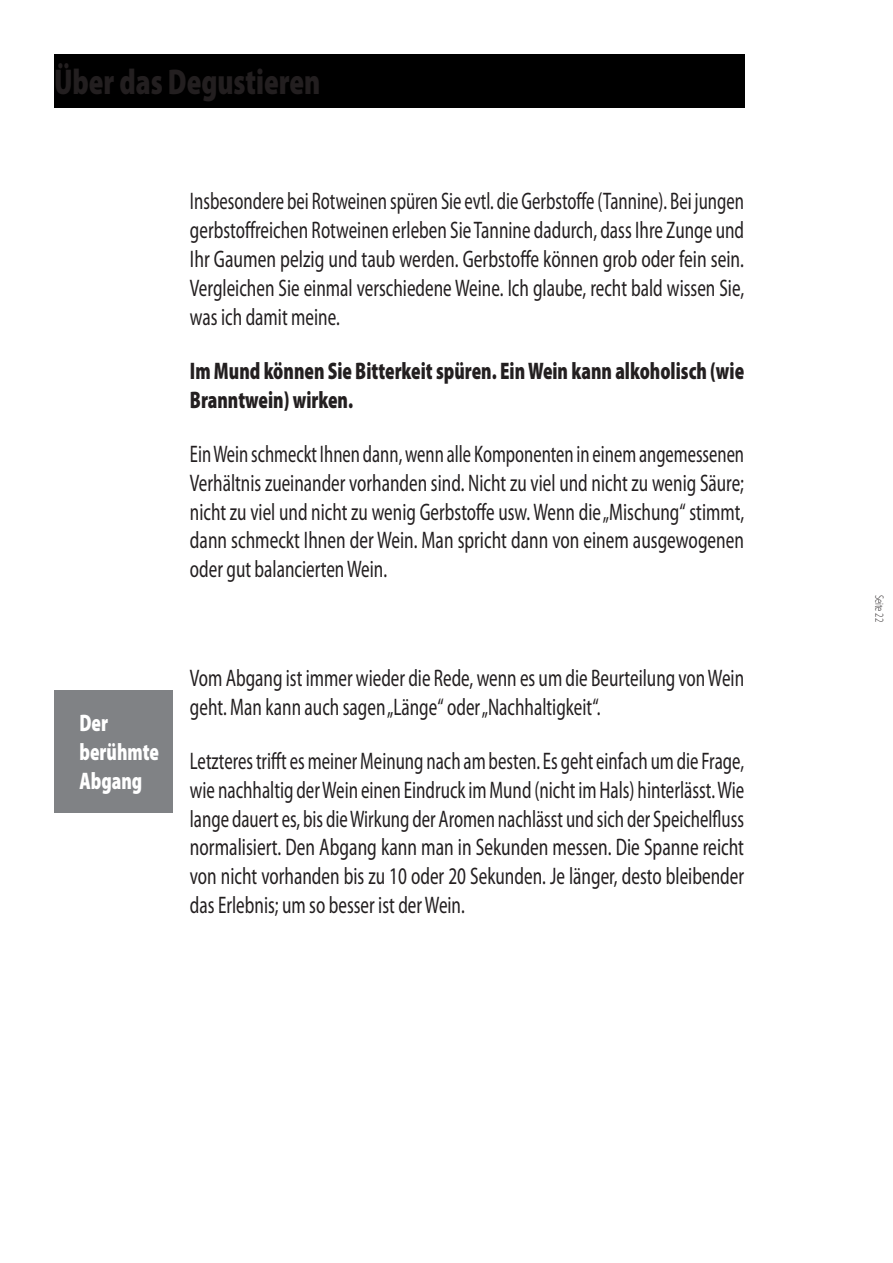
<style>
.page{position:relative;width:893px;height:1263px;background:#fff}
.page>*{position:absolute;margin:0;border:0;box-sizing:border-box;transform-origin:0 0}
.t1{font:900 semi-condensed 36px "Myriad Pro";color:#231f20;scale:.8 1}
.t2{font:semi-condensed 24px/28.8px "Myriad Pro";color:#231f20;text-align:justify;scale:.76 1}
.t3{font:semi-condensed 24px/28.8px "Myriad Pro";color:#231f20;text-align:justify;scale:.75 1}
.t4{font:semi-condensed 24px/28.8px "Myriad Pro";color:#231f20;scale:.78 1}
.t5{font:900 semi-condensed 24px/28.8px "Myriad Pro";color:#231f20;scale:.78 1}
.t6{font:900 semi-condensed 24px/28.8px "Myriad Pro";color:#fff;scale:.78 1}
.t7{font:300 semi-condensed 12px "Myriad Pro";color:#231f20;scale:.8 1}
</style>
<div class="page">
<div style="left:54px;top:54px;width:690px;height:53px;background:#000"></div>
<div style="left:54px;top:690px;width:118px;height:122px;background:#808285"></div>
<h1 class="t1" style="left:54px;top:58px;width:335px">Über das Degustieren</h1>
<p class="t2" style="left:190px;top:187px;width:731px">Insbesondere bei Rotweinen spüren Sie evtl. die Gerbstoffe (Tannine). Bei jungen gerbstoffreichen Rotweinen erleben Sie Tannine dadurch, dass Ihre Zunge und Ihr Gaumen pelzig und taub werden. Gerbstoffe können grob oder fein sein.<br>Vergleichen Sie einmal verschiedene Weine. Ich glaube, recht bald wissen Sie, was ich damit meine.</p>
<p class="t5" style="left:190px;top:355px;width:712px">Im Mund können Sie Bitterkeit spüren. Ein Wein kann alkoholisch (wie<br>Branntwein) wirken.</p>
<p class="t3" style="left:190px;top:439px;width:740px">Ein Wein schmeckt Ihnen dann, wenn alle Komponenten in einem angemessenen Verhältnis zueinander vorhanden sind. Nicht zu viel und nicht zu wenig Säure; nicht zu viel und nicht zu wenig Gerbstoffe usw. Wenn die „Mischung“ stimmt, dann schmeckt Ihnen der Wein. Man spricht dann von einem ausgewogenen oder gut balancierten Wein.</p>
<p class="t6" style="left:80px;top:708px;width:104px">Der berühmte<br>Abgang</p>
<p class="t4" style="left:190px;top:663px;width:712px">Vom Abgang ist immer wieder die Rede, wenn es um die Beurteilung von Wein geht. Man kann auch sagen „Länge“ oder „Nachhaltigkeit“.</p>
<p class="t2" style="left:190px;top:746px;width:731px">Letzteres trifft es meiner Meinung nach am besten. Es geht einfach um die Frage, wie nachhaltig der Wein einen Eindruck im Mund (nicht im Hals) hinterlässt. Wie lange dauert es, bis die Wirkung der Aromen nachlässt und sich der Speichelfluss normalisiert. Den Abgang kann man in Sekunden messen. Die Spanne reicht von nicht vorhanden bis zu 10 oder 20 Sekunden. Je länger, desto bleibender das Erlebnis; um so besser ist der Wein.</p>
<p class="t7" style="left:886px;top:594px;width:36px;rotate:90deg">Seite 22</p>
</div>
